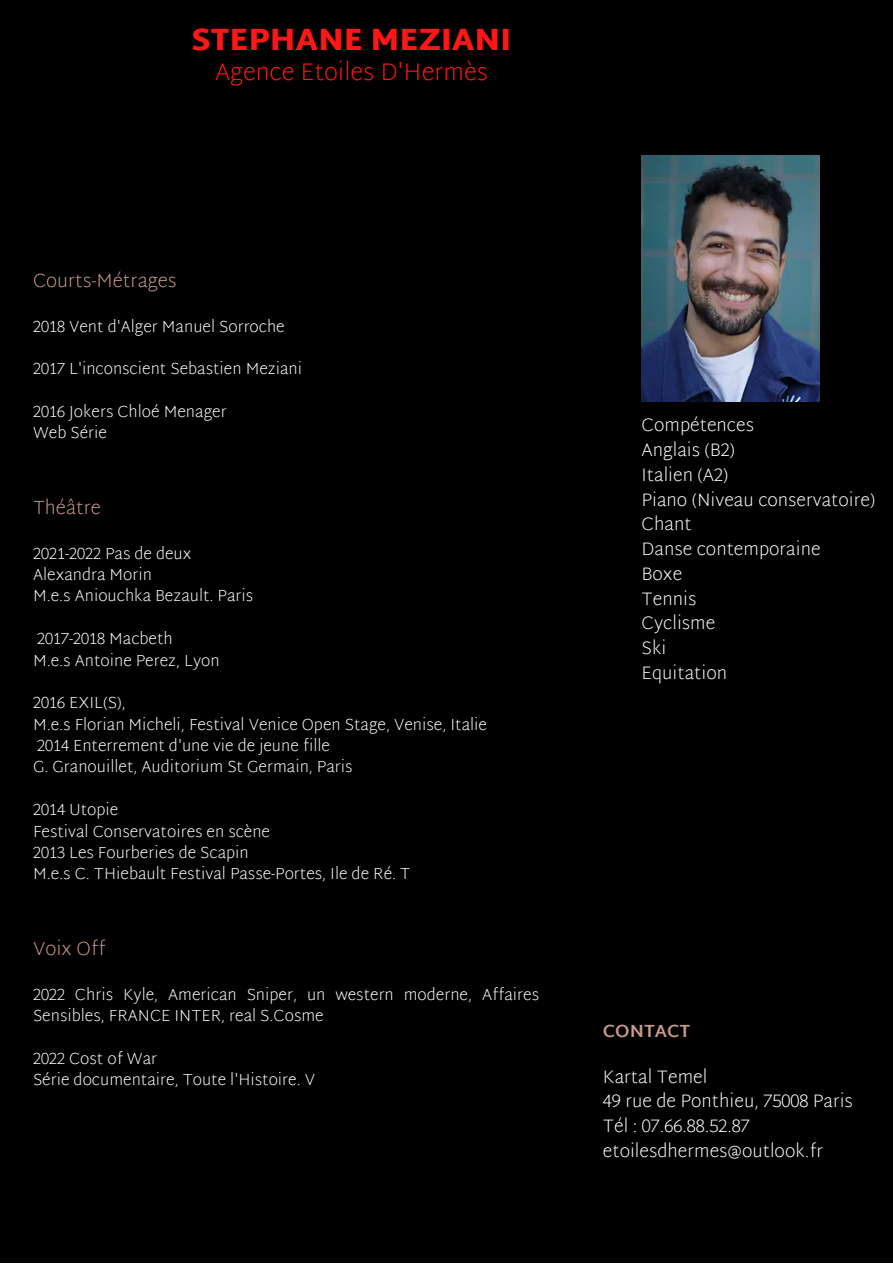
<style>
.page{position:relative;width:893px;height:1264px;background:#fff}
.page>*{position:absolute;margin:0;border:0;box-sizing:border-box;transform-origin:0 0}
.t1{font:900 31.5px "Martel Sans";color:#ff1616}
.t2{font:200 24px "Martel Sans";color:#ff1616}
.t3{font:200 19.05px "Martel Sans";color:#c7998c}
.t4{font:200 18px/24.8px "Martel Sans";color:#fff}
.t5{font:700 18px "Martel Sans";color:#c7998c}
.t6{font:200 16.05px/21.3px "Martel Sans";color:#fff}
</style>
<div class="page">
<div style="left:0;top:0;width:892px;height:1262px;background:#000"></div>
<img style="left:641px;top:156px;width:178px;height:246px">
<h1 class="t1" style="left:192px;top:21px;width:321px">STEPHANE MEZIANI</h1>
<h2 class="t2" style="left:215px;top:58px;width:274px">Agence Etoiles D'Hermès</h2>
<p class="t3" style="left:33px;top:269px;width:145px">Courts-Métrages</p>
<p class="t6" style="left:33px;top:315px;width:253px">2018 Vent d'Alger Manuel Sorroche</p>
<p class="t6" style="left:33px;top:358px;width:271px">2017 L'inconscient Sebastien Meziani</p>
<p class="t6" style="left:33px;top:401px;width:195px">2016 Jokers Chloé Menager<br>Web Série</p>
<p class="t3" style="left:33px;top:496px;width:69px">Théâtre</p>
<p class="t6" style="left:33px;top:542px;width:222px">2021-2022 Pas de deux<br>Alexandra Morin<br>M.e.s Aniouchka Bezault. Paris</p>
<p class="t6" style="left:33px;top:628px;width:188px">2017-2018 Macbeth<br>M.e.s Antoine Perez, Lyon</p>
<p class="t6" style="left:33px;top:692px;width:455px">2016 EXIL(S),<br>M.e.s Florian Micheli, Festival Venice Open Stage, Venise, Italie 2014 Enterrement d'une vie de jeune fille<br>G. Granouillet, Auditorium St Germain, Paris</p>
<p class="t6" style="left:33px;top:799px;width:379px">2014 Utopie<br>Festival Conservatoires en scè ne<br>2013 Les Fourberies de Scapin<br>M.e.s C. THiebault Festival Passe-Portes, Ile de Ré. T</p>
<p class="t3" style="left:33px;top:936px;width:74px">Voix Off</p>
<p class="t6" style="left:33px;top:983px;width:507px">2022 Chris Kyle, American Sniper, un western moderne, Affaires<br>Sensibles, FRANCE INTER, real S.Cosme</p>
<p class="t6" style="left:33px;top:1047px;width:283px">2022 Cost of War<br>Série documentaire, Toute l'Histoire. V</p>
<p class="t4" style="left:641px;top:413px;width:235px">Compétences<br>Anglais (B2)<br>Italien (A2)<br>Piano (Niveau conservatoire)<br>Chant<br>Danse contemporaine<br>Boxe<br>Tennis<br>Cyclisme<br>Ski<br>Equitation</p>
<p class="t5" style="left:602px;top:1019px;width:89px">CONTACT</p>
<p class="t4" style="left:602px;top:1064px;width:251px">Kartal Temel<br>49 rue de Ponthieu, 75008 Paris<br>Tél : 07.66.88.52.87 etoilesdhermes@outlook.fr</p>
</div>
